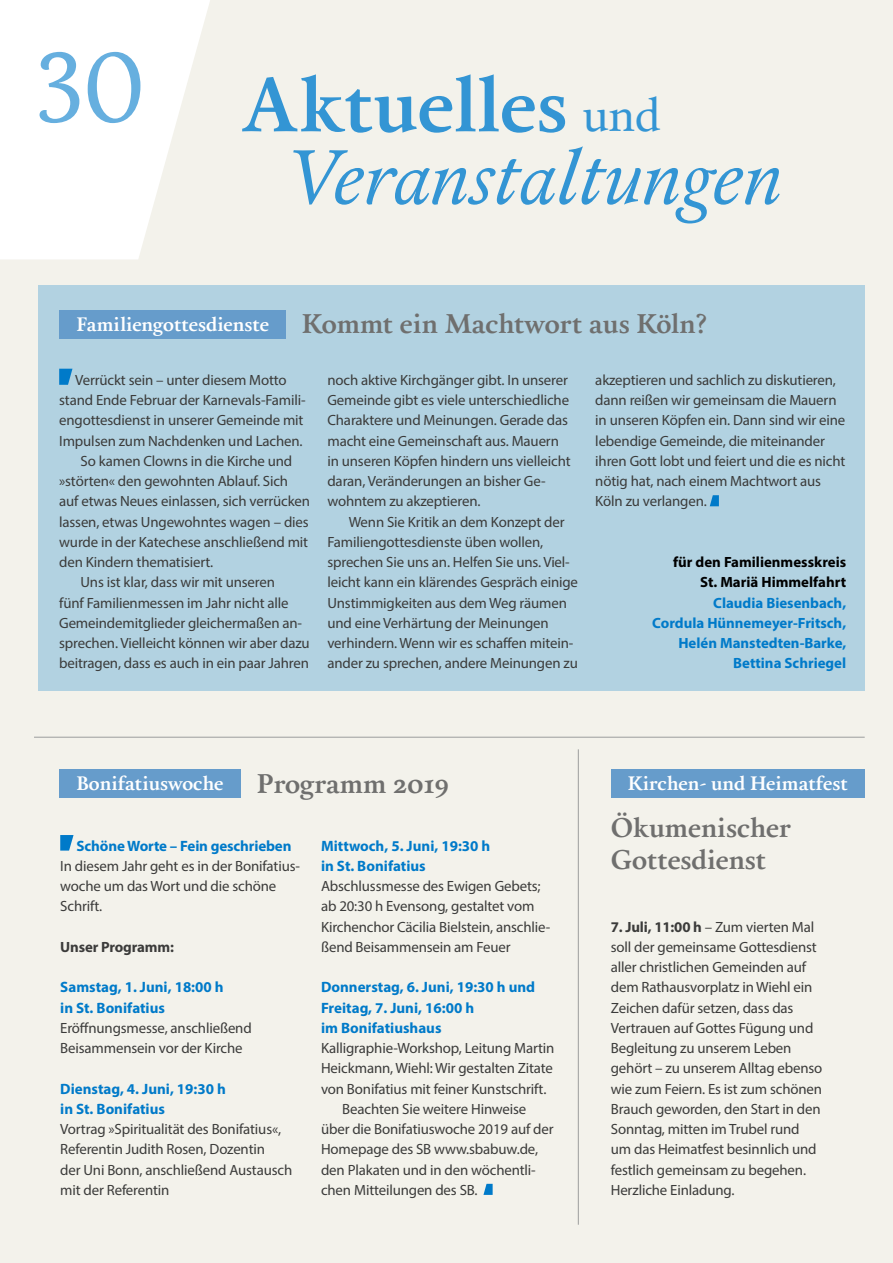
<style>
.page{position:relative;width:893px;height:1263px;background:#f3f2eb}
.page>*{position:absolute;margin:0;border:0;box-sizing:border-box;transform-origin:0 0}
.t1{font:97.5px "Calendas Plus";color:#66afdf}
.t2{font:italic 76.2px/72px "Calendas Plus";color:#3395d4}
.t3{font:700 27px/32.4px "Calendas Plus";color:#6f6f6e}
.t4{font:700 19.5px "Calendas Plus";color:#fff}
.t5{font:700 15px/20.2px "Myriad Pro";color:#007ac9}
.t6{font:14.85px/20.2px "Myriad Pro";letter-spacing:-.01em;color:#3b3b3a}
.t7{font:700 14.85px/20.2px "Myriad Pro";color:#007ac9;text-align:right}
.t8{font:700 14.85px/20.2px "Myriad Pro";color:#000;text-align:right}
.t9{font:700 14.85px "Myriad Pro";letter-spacing:-.01em;color:#3b3b3a}
.s1{font-weight:700;font-style:normal}
.s2{font-style:normal;font-size:46.5px}
.s3{font-size:19.5px;color:#fff}
.s4{font-weight:700}
</style>
<div class="page">
<svg style="left:60px;top:835px;width:14px;height:16px"></svg>
<div style="left:38px;top:286px;width:827px;height:405px;background:#b2d2e1"></div>
<svg style="left:710px;top:495px;width:9px;height:11px"></svg>
<div style="left:60px;top:310px;width:226px;height:29px;background:#669ccb"></div>
<svg style="left:59px;top:369px;width:13px;height:16px"></svg>
<svg style="left:483px;top:1184px;width:10px;height:11px"></svg>
<div style="left:60px;top:770px;width:181px;height:28px;background:#669ccb"></div>
<div style="left:611px;top:770px;width:254px;height:28px;background:#669ccb"></div>
<hr style="left:578px;top:749px;width:1px;height:476px;background:#9c9d9d">
<hr style="left:34px;top:737px;width:831px;height:1px;background:#9c9d9d">
<svg style="left:0;top:0;width:210px;height:259px;fill:#fff"></svg>
<h1 class="t1" style="left:35px;top:17px;width:111px">30</h1>
<h2 class="t2" style="left:285px;top:67px;width:499px;text-indent:-44px"><span class="s1">Aktuelles</span> <span class="s2">und<br></span>Veranstaltungen</h2>
<h3 class="t3" style="left:77px;top:307px;width:632px"><span class="s3">Familiengottesdienste</span> Kommt ein Machtwort aus Köln?</h3>
<p class="t6" style="left:327px;top:369px;width:245px">noch aktive Kirchgänger gibt. In unserer Gemeinde gibt es viele unterschiedliche Charaktere und Meinungen. Gerade das macht eine Gemeinschaft aus. Mauern in unseren Köpfen hindern uns vielleicht daran, Veränderungen an bisher Ge&shy;wohntem zu akzeptieren.</p>
<p class="t6" style="left:327px;top:511px;width:252px;text-indent:21px">Wenn Sie Kritik an dem Konzept der Familiengottesdienste üben wollen, sprechen Sie uns an. Helfen Sie uns. Viel&shy;leicht kann ein klärendes Gespräch einige Unstimmigkeiten aus dem Weg räumen und eine Verhärtung der Meinungen verhindern. Wenn wir es schaffen mitein&shy;ander zu sprechen, andere Meinungen zu</p>
<p class="t6" style="left:75px;top:369px;width:213px">Verrückt sein – unter diesem Motto</p>
<p class="t6" style="left:59px;top:390px;width:248px">stand Ende Februar der Karnevals-Famili-</p>
<p class="t6" style="left:59px;top:410px;width:246px">engottesdienst in unserer Gemeinde mit</p>
<p class="t6" style="left:59px;top:430px;width:245px">Impulsen zum Nachdenken und Lachen.</p>
<p class="t6" style="left:80px;top:450px;width:213px">So kamen Clowns in die Kirche und</p>
<p class="t6" style="left:59px;top:471px;width:231px">»störten« den gewohnten Ablauf. Sich</p>
<p class="t6" style="left:59px;top:491px;width:252px">auf etwas Neues einlassen, sich verrücken</p>
<p class="t6" style="left:59px;top:511px;width:251px">lassen, etwas Ungewohntes wagen – dies</p>
<p class="t6" style="left:59px;top:531px;width:250px">wurde in der Katechese anschließend mit</p>
<p class="t6" style="left:59px;top:552px;width:156px">den Kindern thematisiert.</p>
<p class="t6" style="left:80px;top:572px;width:196px">Uns ist klar, dass wir mit unseren</p>
<p class="t6" style="left:59px;top:592px;width:231px">fünf Familienmessen im Jahr nicht alle</p>
<p class="t6" style="left:59px;top:612px;width:244px">Gemeindemitglieder gleichermaßen an-</p>
<p class="t6" style="left:59px;top:633px;width:252px">sprechen. Vielleicht können wir aber dazu</p>
<p class="t6" style="left:59px;top:653px;width:251px">beitragen, dass es auch in ein paar Jahren</p>
<p class="t6" style="left:595px;top:369px;width:252px">akzeptieren und sachlich zu diskutieren, dann reißen wir gemeinsam die Mauern in unseren Köpfen ein. Dann sind wir eine lebendige Gemeinde, die miteinander ihren Gott lobt und feiert und die es nicht nötig hat, nach einem Machtwort aus Köln zu verlangen.</p>
<p class="t8" style="left:673px;top:551px;width:174px">für den Familienmesskreis<br>St. Mariä Himmelfahrt</p>
<p class="t7" style="left:652px;top:592px;width:195px">Claudia Biesenbach,<br>Cordula Hünnemeyer-Fritsch,<br>Helén Manstedten-Barke,<br>Bettina Schriegel</p>
<h3 class="t3" style="left:257px;top:766px;width:194px">Programm 2019</h3>
<h3 class="t4" style="left:77px;top:769px;width:148px">Bonifatiuswoche</h3>
<h3 class="t4" style="left:628px;top:769px;width:221px">Kirchen- und Heimatfest</h3>
<p class="t5" style="left:77px;top:835px;width:216px">Schöne Worte – Fein geschrieben</p>
<p class="t6" style="left:60px;top:855px;width:240px">In diesem Jahr geht es in der Bonifatius&shy;woche um das Wort und die schöne<br>Schrift.</p>
<p class="t9" style="left:60px;top:937px;width:115px">Unser Programm:</p>
<p class="t5" style="left:60px;top:977px;width:165px">Samstag, 1. Juni, 18:00 h in St. Bonifatius</p>
<p class="t6" style="left:60px;top:1017px;width:193px">Eröffnungsmesse, anschließend<br>Beisammensein vor der Kirche</p>
<p class="t5" style="left:60px;top:1078px;width:167px">Dienstag, 4. Juni, 19:30 h in St. Bonifatius</p>
<p class="t6" style="left:60px;top:1119px;width:234px">Vortrag »Spiritualität des Bonifatius«, Referentin Judith Rosen, Dozentin<br>der Uni Bonn, anschließend Austausch mit der Referentin</p>
<p class="t5" style="left:321px;top:835px;width:171px">Mittwoch, 5. Juni, 19:30 h in St. Bonifatius</p>
<p class="t6" style="left:321px;top:876px;width:231px">Abschlussmesse des Ewigen Gebets; ab 20:30 h Evensong, gestaltet vom Kirchenchor Cäcilia Bielstein, anschlie&shy;ßend Beisammensein am Feuer</p>
<p class="t5" style="left:321px;top:977px;width:216px">Donnerstag, 6. Juni, 19:30 h und<br>Freitag, 7. Juni, 16:00 h<br>im Bonifatiushaus</p>
<p class="t6" style="left:321px;top:1038px;width:235px">Kalligraphie-Workshop, Leitung Martin</p>
<p class="t6" style="left:321px;top:1058px;width:233px">Heickmann, Wiehl: Wir gestalten Zitate</p>
<p class="t6" style="left:321px;top:1078px;width:227px">von Bonifatius mit feiner Kunstschrift.</p>
<p class="t6" style="left:342px;top:1098px;width:186px">Beachten Sie weitere Hinweise</p>
<p class="t6" style="left:321px;top:1119px;width:234px">über die Bonifatiuswoche 2019 auf der</p>
<p class="t6" style="left:321px;top:1139px;width:219px">Homepage des SB www.sbabuw.de,</p>
<p class="t6" style="left:321px;top:1159px;width:216px">den Plakaten und in den wöchentli-</p>
<p class="t6" style="left:321px;top:1179px;width:158px">chen Mitteilungen des SB.</p>
<h3 class="t3" style="left:611px;top:810px;width:181px">Ökumenischer<br>Gottesdienst</h3>
<p class="t6" style="left:611px;top:916px;width:213px"><span class="s4">7. Juli, 11:00 h</span> – Zum vierten Mal soll der gemeinsame Gottesdienst aller christlichen Gemeinden auf dem Rathausvorplatz in Wiehl ein<br>Zeichen dafür setzen, dass das<br>Vertrauen auf Gottes Fügung und<br>Begleitung zu unserem Leben gehört – zu unserem Alltag ebenso wie zum Feiern. Es ist zum schönen<br>Brauch geworden, den Start in den<br>Sonntag, mitten im Trubel rund um das Heimatfest besinnlich und festlich gemeinsam zu begehen.<br>Herzliche Einladung.</p>
</div>
